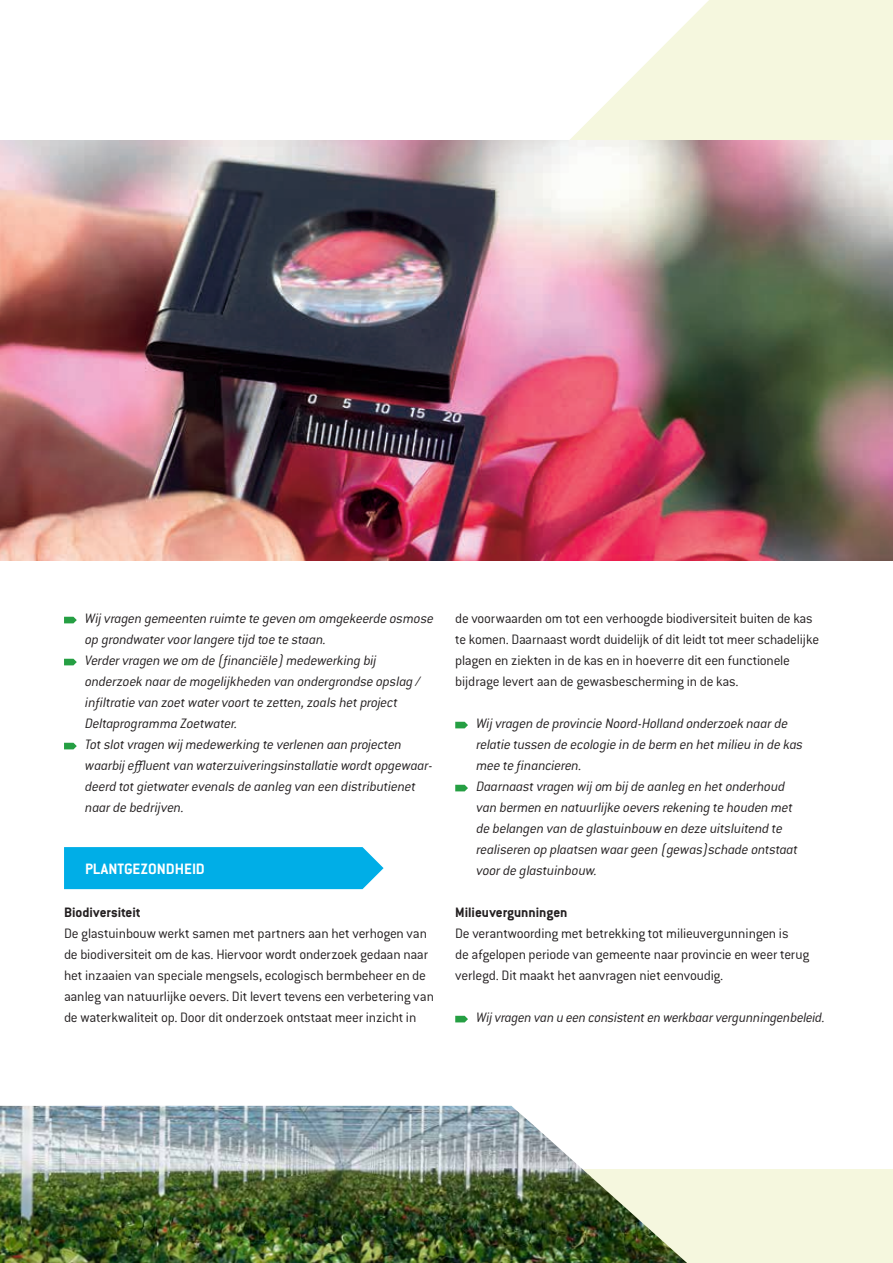
<style>
.page{position:relative;width:893px;height:1263px;background:#fff}
.page>*{position:absolute;margin:0;border:0;box-sizing:border-box;transform-origin:0 0}
.t1{font:700 16.5px "Conduit ITC Std";color:#fff}
.t2{font:italic 300 15px/21px "Conduit ITC Std";letter-spacing:-.015em;color:#231f20}
.t3{font:300 15px/21px "Conduit ITC Std";letter-spacing:-.015em;color:#231f20}
.t4{font:700 15px "Conduit ITC Std";color:#231f20}
</style>
<div class="page">
<div style="left:0;top:1169px;width:893px;height:94px;background:#f5f7de"></div>
<div style="left:64px;top:847px;width:320px;height:42px;background:#00aee7"></div>
<svg style="left:570px;top:0;width:323px;height:140px;fill:#f5f7de"></svg>
<img style="left:0;top:1106px;width:687px;height:157px">
<img style="left:0;top:140px;width:893px;height:420px">
<svg style="left:64px;top:617px;width:13px;height:6px"></svg>
<svg style="left:64px;top:659px;width:13px;height:6px"></svg>
<svg style="left:64px;top:743px;width:13px;height:6px"></svg>
<svg style="left:455px;top:722px;width:13px;height:6px"></svg>
<svg style="left:455px;top:785px;width:13px;height:6px"></svg>
<svg style="left:455px;top:1016px;width:13px;height:6px"></svg>
<p class="t2" style="left:85px;top:608px;width:350px">Wij vragen gemeenten ruimte te geven om omgekeerde osmose op grondwater voor langere tijd toe te staan.<br>Verder vragen we om de (financiële) medewerking bij onderzoek naar de mogelijkheden van ondergrondse opslag / infiltratie van zoet water voort te zetten, zoals het project Deltaprogramma Zoetwater.<br>Tot slot vragen wij medewerking te verlenen aan projecten waarbij effluent van waterzuiveringsinstallatie wordt opgewaar&shy;deerd tot gietwater evenals de aanleg van een distributienet naar de bedrijven.</p>
<p class="t1" style="left:85px;top:859px;width:121px">PLANTGEZONDHEID</p>
<p class="t4" style="left:64px;top:904px;width:78px">Biodiversiteit</p>
<p class="t3" style="left:64px;top:923px;width:371px">De glastuinbouw werkt samen met partners aan het verhogen van de biodiversiteit om de kas. Hiervoor wordt onderzoek gedaan naar het inzaaien van speciale mengsels, ecologisch bermbeheer en de aanleg van natuurlijke oevers. Dit levert tevens een verbetering van de waterkwaliteit op. Door dit onderzoek ontstaat meer inzicht in</p>
<p class="t3" style="left:455px;top:608px;width:365px">de voorwaarden om tot een verhoogde biodiversiteit buiten de kas te komen. Daarnaast wordt duidelijk of dit leidt tot meer schadelijke plagen en ziekten in de kas en in hoeverre dit een functionele bijdrage levert aan de gewasbescherming in de kas.</p>
<p class="t2" style="left:476px;top:713px;width:328px">Wij vragen de provincie Noord-Holland onderzoek naar de relatie tussen de ecologie in de berm en het milieu in de kas mee te financieren.<br>Daarnaast vragen wij om bij de aanleg en het onderhoud van bermen en natuurlijke oevers rekening te houden met de belangen van de glastuinbouw en deze uitsluitend te realiseren op plaatsen waar geen (gewas)schade ontstaat voor de glastuinbouw.</p>
<p class="t4" style="left:455px;top:904px;width:114px">Milieuvergunningen</p>
<p class="t3" style="left:455px;top:923px;width:355px">De verantwoording met betrekking tot milieuvergunningen is<br>de afgelopen periode van gemeente naar provincie en weer terug verlegd. Dit maakt het aanvragen niet eenvoudig.</p>
<p class="t2" style="left:476px;top:1007px;width:350px">Wij vragen van u een consistent en werkbaar vergunningenbeleid.</p>
</div>
